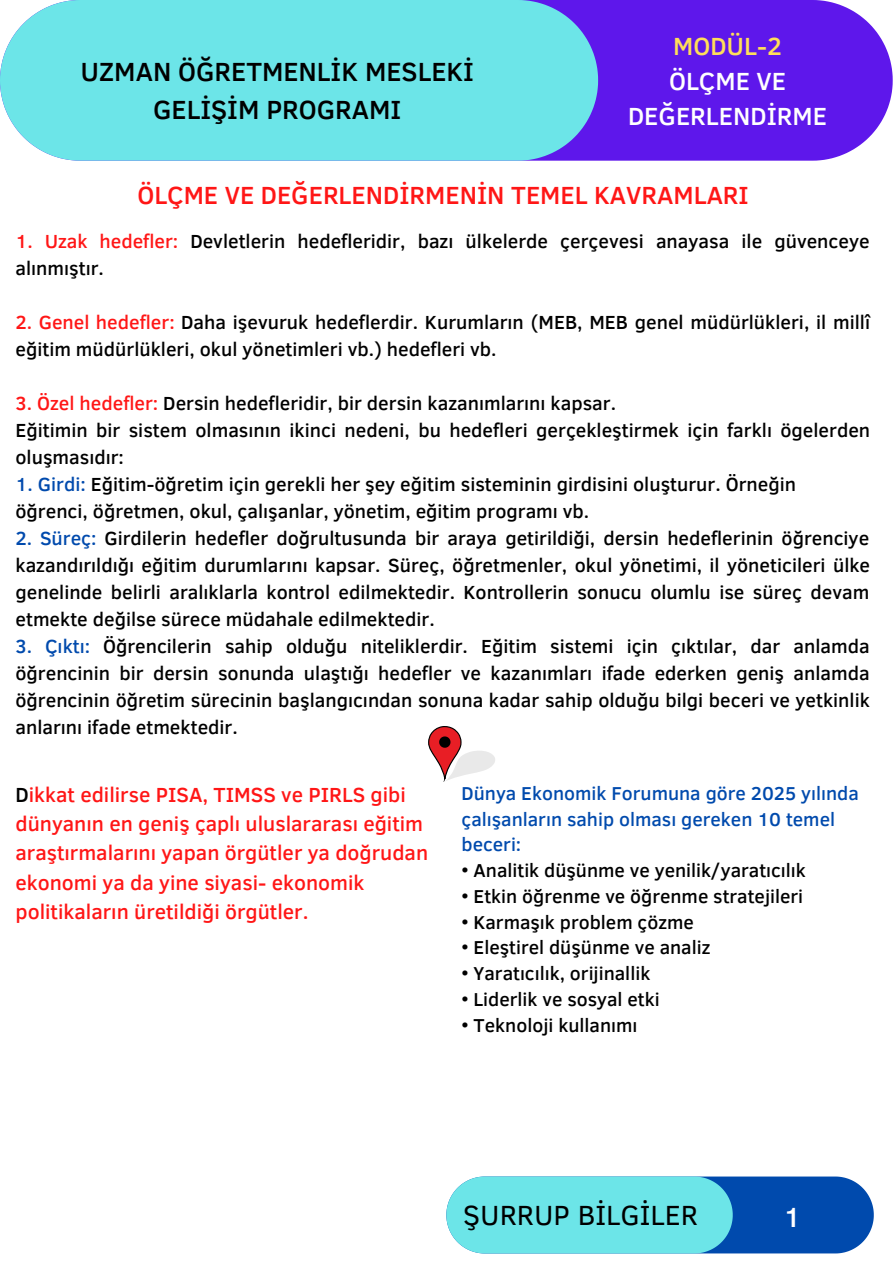
<style>
.page{position:relative;width:893px;height:1264px;background:#fff}
.page>*{position:absolute;margin:0;border:0;box-sizing:border-box;transform-origin:0 0}
.t1{font:28.5px "Clear Sans";color:#000}
.t2{font:500 28.5px "Clear Sans";color:#fff}
.t3{font:500 26.85px/37px "Clear Sans";color:#000;text-align:center}
.t4{font:500 25.5px "Clear Sans";color:#ff1616}
.t5{font:500 25.5px/34.8px "Clear Sans";color:#fff;text-align:center}
.t6{font:500 25.5px "Clear Sans";color:#ffde59}
.t7{font:500 21px/29.2px "Clear Sans";color:#ff1616}
.t8{font:500 19.5px/27px "Clear Sans";color:#000}
.t9{font:500 19.2px "Clear Sans";color:#000}
.t10{font:500 19.2px/25.8px "Clear Sans";color:#004aad}
.s1{color:#ff1616}
.s2{color:#004aad}
.s3{color:#000}
</style>
<div class="page">
<svg style="left:446px;top:1176px;width:427px;height:77px;background:#4eb2d5"></svg>
<div style="left:598px;top:0;width:294px;height:161px;background:#5e17eb"></div>
<div style="left:0;top:0;width:598px;height:161px;background:#6ce5e8"></div>
<svg style="left:428px;top:726px;width:67px;height:55px"></svg>
<h2 class="t3" style="left:80px;top:52px;width:395px">UZMAN ÖĞRETMENLİK MESLEKİ<br>GELİŞİM PROGRAMI</h2>
<h3 class="t6" style="left:673px;top:28px;width:110px">MODÜL-2</h3>
<h3 class="t5" style="left:628px;top:62px;width:200px">ÖLÇME VE<br>DEĞERLENDİRME</h3>
<h3 class="t4" style="left:137px;top:177px;width:613px">ÖLÇME VE DEĞERLENDİRMENİN TEMEL KAVRAMLARI</h3>
<p class="t8" style="left:15px;top:227px;width:855px"><span class="s1">1. Uzak hedefler:</span> Devletlerin hedefleridir, bazı ülkelerde çerçevesi anayasa ile güvenceye alınmıştır.</p>
<p class="t8" style="left:15px;top:307px;width:856px"><span class="s1">2. Genel hedefler:</span> Daha işevuruk hedeflerdir. Kurumların (MEB, MEB genel müdürlükleri, il millî eğitim müdürlükleri, okul yönetimleri vb.) hedefleri vb.</p>
<p class="t8" style="left:15px;top:388px;width:856px"><span class="s1">3. Özel hedefler:</span> Dersin hedefleridir, bir dersin kazanımlarını kapsar.<br>Eğitimin bir sistem olmasının ikinci nedeni, bu hedefleri gerçekleştirmek için farklı ögelerden oluşmasıdır:</p>
<p class="t8" style="left:15px;top:469px;width:782px"><span class="s2">1. Girdi:</span> Eğitim-öğretim için gerekli her şey eğitim sisteminin girdisini oluşturur. Örneğin öğrenci, öğretmen, okul, çalışanlar, yönetim, eğitim programı vb.</p>
<p class="t8" style="left:15px;top:523px;width:856px;text-align:justify"><span class="s2">2. Süreç:</span> Girdilerin hedefler doğrultusunda bir araya getirildiği, dersin hedeflerinin öğrenciye kazandırıldığı eğitim durumlarını kapsar. Süreç, öğretmenler, okul yönetimi, il yöneticileri ülke genelinde belirli aralıklarla kontrol edilmektedir. Kontrollerin sonucu olumlu ise süreç devam etmekte değilse sürece müdahale edilmektedir.</p>
<p class="t8" style="left:15px;top:631px;width:855px;text-align:justify"><span class="s2">3. Çıktı:</span> Öğrencilerin sahip olduğu niteliklerdir. Eğitim sistemi için çıktılar, dar anlamda öğrencinin bir dersin sonunda ulaştığı hedefler ve kazanımları ifade ederken geniş anlamda öğrencinin öğretim sürecinin başlangıcından sonuna kadar sahip olduğu bilgi beceri ve yetkinlik anlarını ifade etmektedir.</p>
<p class="t7" style="left:15px;top:779px;width:414px"><span class="s3">D</span>ikkat edilirse PISA, TIMSS ve PIRLS gibi dünyanın en geniş çaplı uluslararası eğitim araştırmalarını yapan örgütler ya doğrudan ekonomi ya da yine siyasi- ekonomik politikaların üretildiği örgütler.</p>
<p class="t10" style="left:461px;top:779px;width:399px">Dünya Ekonomik Forumuna göre 2025 yılında çalışanların sahip olması gereken 10 temel beceri:</p>
<p class="t9" style="left:461px;top:856px;width:346px">• Analitik düşünme ve yenilik/yaratıcılık</p>
<p class="t9" style="left:461px;top:882px;width:343px">• Etkin öğrenme ve öğrenme stratejileri</p>
<p class="t9" style="left:461px;top:907px;width:234px">• Karmaşık problem çözme</p>
<p class="t9" style="left:461px;top:933px;width:250px">• Eleştirel düşünme ve analiz</p>
<p class="t9" style="left:461px;top:959px;width:190px">• Yaratıcılık, orijinallik</p>
<p class="t9" style="left:461px;top:985px;width:200px">• Liderlik ve sosyal etki</p>
<p class="t9" style="left:461px;top:1010px;width:177px">• Teknoloji kullanımı</p>
<h1 class="t1" style="left:463px;top:1194px;width:236px">ŞURRUP BİLGİLER</h1>
<h1 class="t2" style="left:783px;top:1196px;width:19px">1</h1>
</div>
